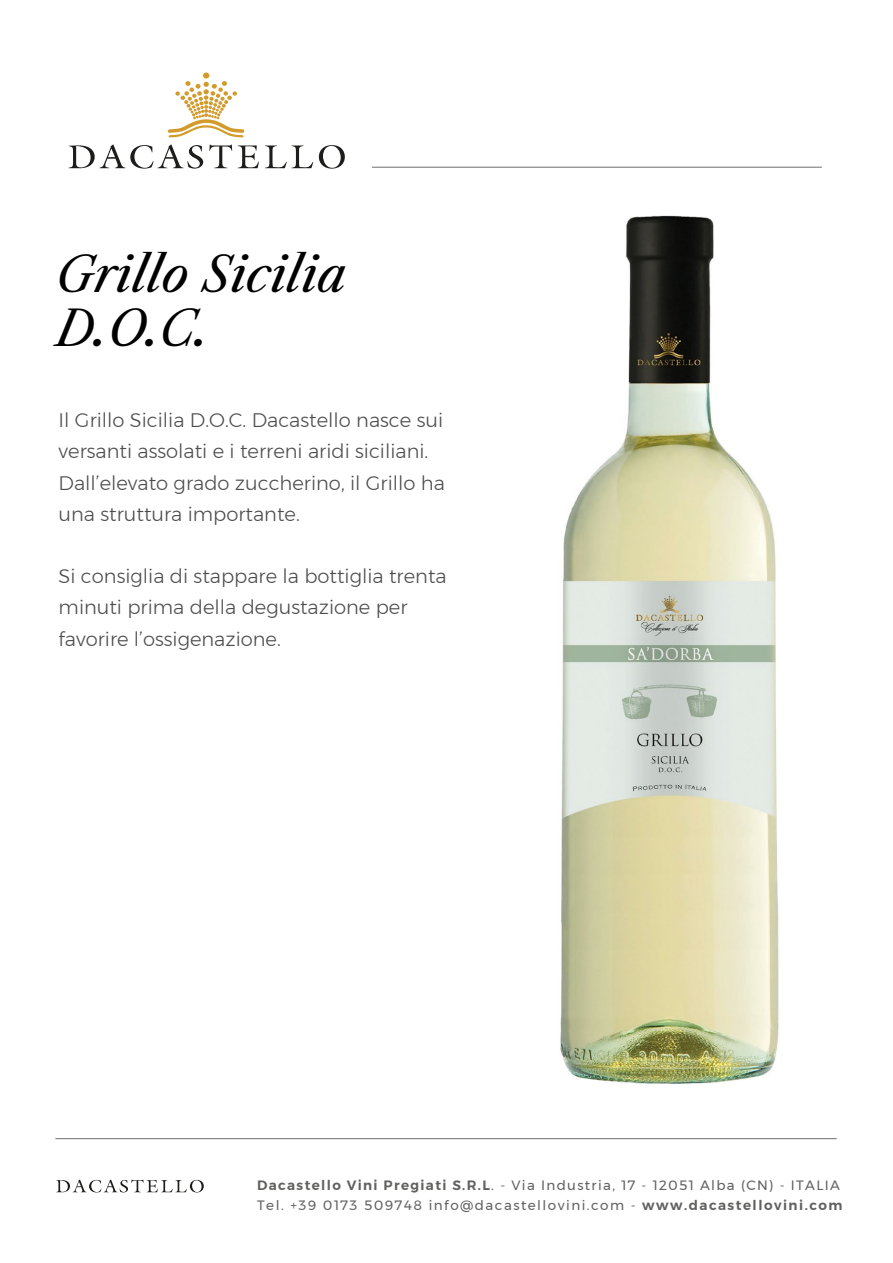
<style>
.page{position:relative;width:893px;height:1263px;background:#fff}
.page>*{position:absolute;margin:0;border:0;box-sizing:border-box;transform-origin:0 0}
.t1{font:italic 48px/54px "Libre Caslon Text";letter-spacing:-.005em;color:#000}
.t2{font:300 19.5px/31.5px "Montserrat";color:#4d4d4d}
.t3{font:13.5px/19.5px "Montserrat";letter-spacing:.11em;color:#616160}
.s1{font-weight:600}
</style>
<div class="page">
<hr style="left:372px;top:167px;width:450px;height:1px;background:#6e6e6e">
<svg style="left:69px;top:144px;width:276px;height:25px"></svg>
<svg style="left:168px;top:73px;width:76px;height:64px"></svg>
<svg style="left:56px;top:1179px;width:148px;height:13px"></svg>
<hr style="left:55px;top:1138px;width:782px;height:1px;background:#6e6e6e">
<img style="left:560px;top:215px;width:219px;height:869px">
<h1 class="t1" style="left:56px;top:248px;width:292px">Grillo Sicilia<br>D.O.C.</h1>
<p class="t2" style="left:59px;top:404px;width:388px">Il Grillo Sicilia D.O.C. Dacastello nasce sui versanti assolati e i terreni aridi siciliani.<br>Dall’elevato grado zuccherino, il Grillo ha una struttura importante.</p>
<p class="t2" style="left:59px;top:560px;width:390px">Si consiglia di stappare la bottiglia trenta minuti prima della degustazione per favorire l’ossigenazione.</p>
<p class="t3" style="left:257px;top:1175px;width:587px"><span class="s1">Dacastello Vini Pregiati S.R.L</span>. - Via Industria, 17 - 12051 Alba (CN) - ITALIA<br>Tel. +39 0173 509748 info@dacastellovini.com - <span class="s1">www.dacastellovini.com</span></p>
</div>
